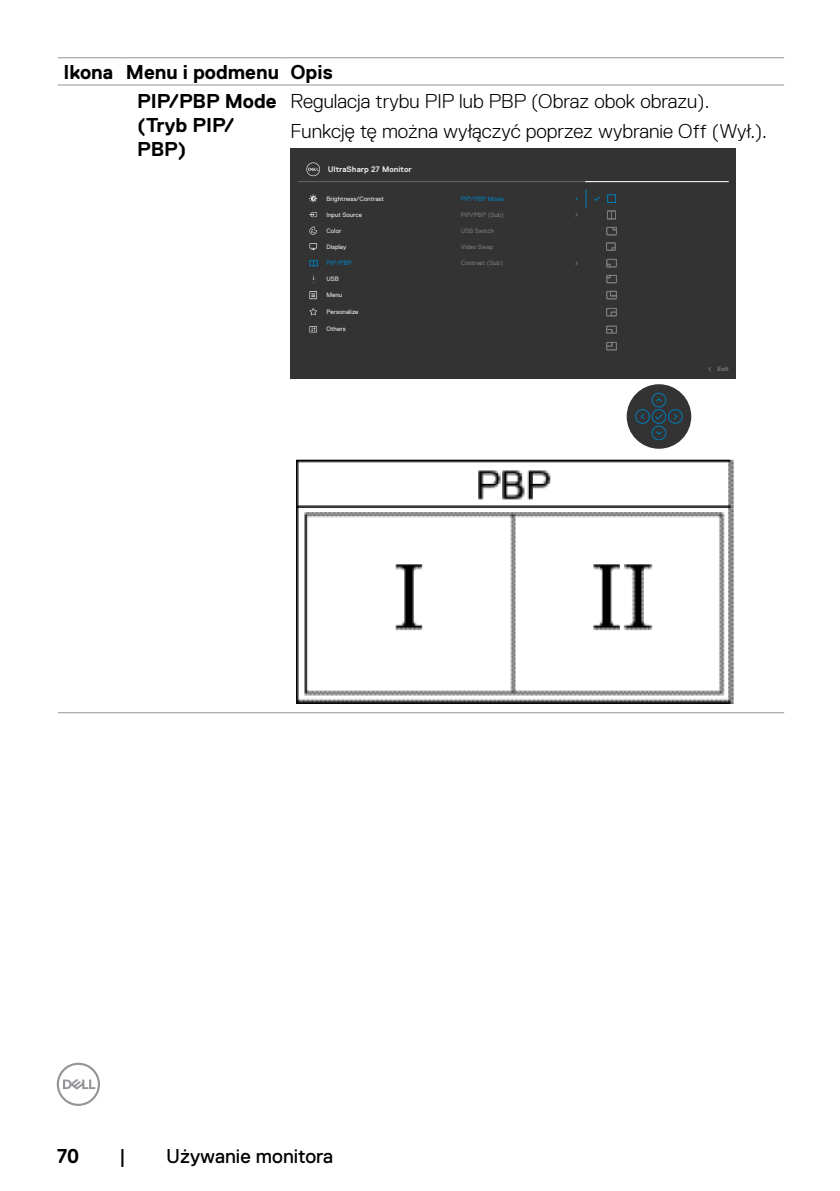
<style>
.page{position:relative;width:840px;height:1191px;background:#fff}
.page>*{position:absolute;margin:0;border:0;box-sizing:border-box;transform-origin:0 0}
.t1{font:300 20px/29.6px "Dell Replica";color:#000}
.t2{font:700 20px/28.8px "Dell Replica";color:#000}
.t3{font:20px "Dell Replica";color:#000}
.t4{font:700 8px "Dell Replica";color:#e4e4e4}
.t5{font:6.4px "Dell Replica";color:#e4e4e4}
.t6{font:6.4px "Dell Replica";color:#777}
.t7{font:6.4px "Dell Replica";color:#007db8}
.t8{font:700 6.4px "Dell Replica";color:#777}
.t9{font:6.4px "Dell Replica";color:#e3e3e3}
</style>
<div class="page">
<svg style="left:57px;top:1062px;width:43px;height:44px"></svg>
<hr style="left:58px;top:57px;width:62px;height:1px;background:#939598">
<hr style="left:120px;top:57px;width:164px;height:1px;background:#939598">
<hr style="left:284px;top:57px;width:499px;height:1px;background:#939598">
<hr style="left:58px;top:85px;width:62px;height:1px;background:#939598">
<hr style="left:120px;top:85px;width:164px;height:1px;background:#939598">
<hr style="left:284px;top:85px;width:499px;height:1px;background:#939598">
<hr style="left:120px;top:712px;width:164px;height:1px;background:#939598">
<hr style="left:284px;top:712px;width:499px;height:1px;background:#939598">
<hr style="left:58px;top:712px;width:62px;height:1px;background:#939598">
<div style="left:290px;top:148px;width:446px;height:231px;background:#333"></div>
<div style="left:626px;top:384px;width:64px;height:65px;background:#333;border-radius:50%"></div>
<svg style="left:606px;top:242px;width:10px;height:9px"></svg>
<div style="left:651px;top:409px;width:14px;height:15px;border:1px solid #007db8;border-radius:50%"></div>
<div style="left:651px;top:426px;width:14px;height:14px;border:1px solid #007db8;border-radius:50%"></div>
<div style="left:651px;top:393px;width:14px;height:14px;border:1px solid #007db8;border-radius:50%"></div>
<div style="left:635px;top:409px;width:14px;height:15px;border:1px solid #007db8;border-radius:50%"></div>
<div style="left:667px;top:409px;width:15px;height:15px;border:1px solid #007db8;border-radius:50%"></div>
<svg style="left:656px;top:431px;width:6px;height:4px"></svg>
<svg style="left:656px;top:398px;width:6px;height:4px"></svg>
<svg style="left:674px;top:413px;width:3px;height:7px"></svg>
<svg style="left:640px;top:413px;width:4px;height:7px"></svg>
<svg style="left:653px;top:412px;width:10px;height:8px"></svg>
<hr style="left:298px;top:181px;width:430px;height:1px;background:#666">
<hr style="left:585px;top:181px;width:143px;height:1px;background:#fff">
<svg style="left:594px;top:196px;width:6px;height:5px"></svg>
<svg style="left:585px;top:189px;width:1px;height:19px"></svg>
<svg style="left:306px;top:162px;width:14px;height:14px"></svg>
<svg style="left:606px;top:210px;width:10px;height:26px"></svg>
<svg style="left:606px;top:258px;width:10px;height:26px"></svg>
<svg style="left:606px;top:290px;width:10px;height:10px"></svg>
<svg style="left:606px;top:307px;width:10px;height:10px"></svg>
<svg style="left:606px;top:325px;width:10px;height:9px"></svg>
<svg style="left:606px;top:341px;width:10px;height:10px"></svg>
<svg style="left:607px;top:194px;width:8px;height:9px"></svg>
<svg style="left:309px;top:260px;width:9px;height:6px"></svg>
<svg style="left:309px;top:308px;width:8px;height:7px"></svg>
<svg style="left:309px;top:326px;width:8px;height:6px"></svg>
<svg style="left:310px;top:327px;width:6px;height:5px"></svg>
<svg style="left:309px;top:291px;width:8px;height:8px"></svg>
<svg style="left:310px;top:292px;width:6px;height:6px"></svg>
<svg style="left:309px;top:212px;width:8px;height:5px"></svg>
<svg style="left:309px;top:243px;width:8px;height:5px"></svg>
<svg style="left:310px;top:244px;width:6px;height:6px"></svg>
<svg style="left:309px;top:226px;width:8px;height:9px"></svg>
<svg style="left:309px;top:194px;width:8px;height:8px"></svg>
<svg style="left:312px;top:275px;width:4px;height:9px"></svg>
<img style="left:296px;top:459px;width:438px;height:245px">
<p class="t2" style="left:137px;top:58px;width:197px;text-indent:-74px">Ikona Menu i podmenu Opis<br>PIP/PBP Mode</p>
<p class="t2" style="left:137px;top:113px;width:98px;line-height:24px">(Tryb PIP/<br>PBP)</p>
<p class="t1" style="left:290px;top:86px;width:477px">Regulacja trybu PIP lub PBP (Obraz obok obrazu).<br>Funkcję tę można wyłączyć poprzez wybranie Off (Wył.).</p>
<p class="t4" style="left:327px;top:165px;width:85px">UltraSharp 27 Monitor</p>
<p class="t5" style="left:326px;top:195px;width:59px">Brightness/Contrast</p>
<p class="t5" style="left:326px;top:211px;width:37px">Input Source</p>
<p class="t5" style="left:326px;top:243px;width:21px">Display</p>
<p class="t5" style="left:326px;top:227px;width:16px">Color</p>
<p class="t7" style="left:326px;top:259px;width:27px">PIP/PBP</p>
<p class="t5" style="left:326px;top:275px;width:14px">USB</p>
<p class="t9" style="left:326px;top:291px;width:17px">Menu</p>
<p class="t5" style="left:326px;top:308px;width:33px">Personalize</p>
<p class="t5" style="left:326px;top:325px;width:21px">Others</p>
<p class="t7" style="left:460px;top:195px;width:44px">PIP/PBP Mode</p>
<p class="t6" style="left:460px;top:227px;width:35px">USB Switch</p>
<p class="t6" style="left:460px;top:243px;width:34px">Video Swap</p>
<p class="t6" style="left:460px;top:259px;width:44px">Contrast (Sub)</p>
<p class="t6" style="left:460px;top:211px;width:45px">PIP/PBP (Sub)</p>
<p class="t8" style="left:717px;top:365px;width:13px">Exit</p>
<p class="t2" style="left:57px;top:1141px;width:24px">70</p>
<p class="t3" style="left:119px;top:1144px;width:8px">|</p>
<p class="t3" style="left:166px;top:1144px;width:168px">Używanie monitora</p>
</div>
